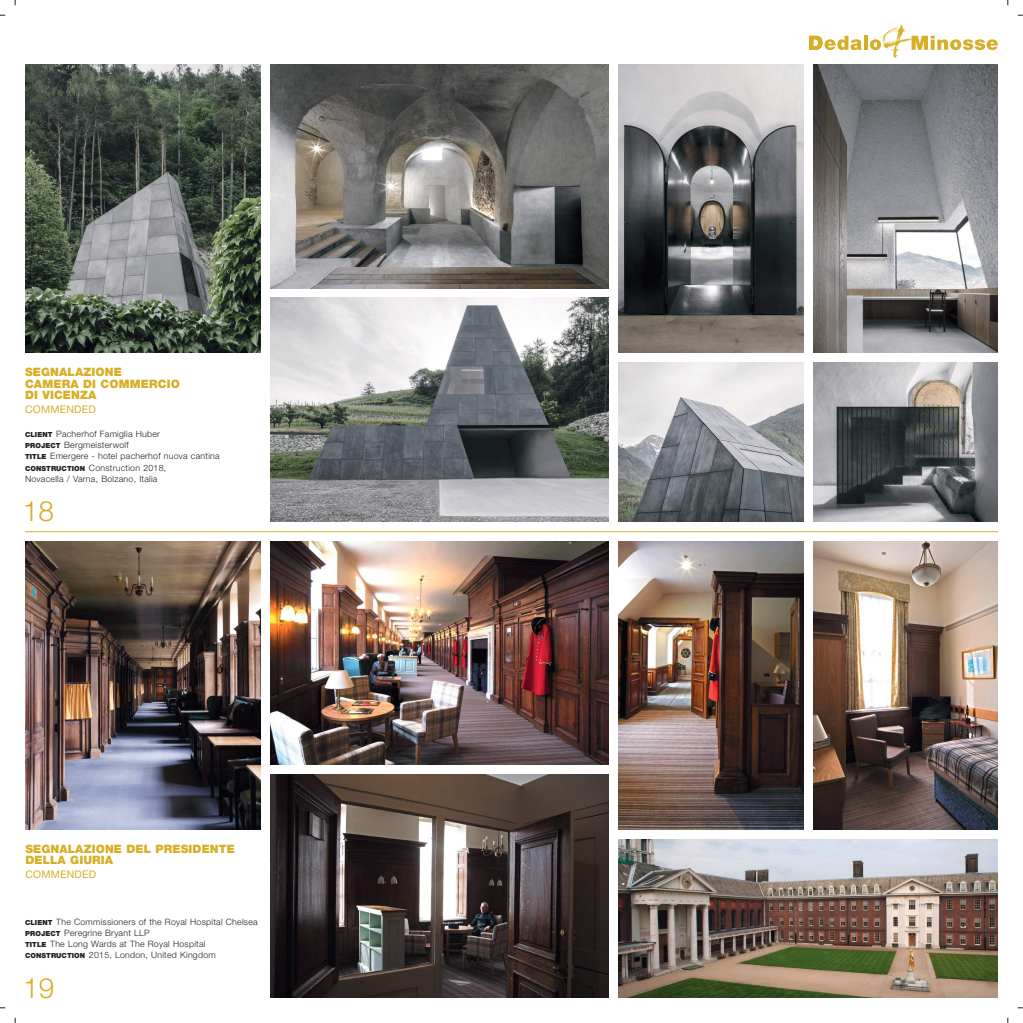
<style>
.page{position:relative;width:1023px;height:1023px;background:#fff}
.page>*{position:absolute;margin:0;border:0;box-sizing:border-box;transform-origin:0 0}
.t1{font:300 28px "Helvetica Neue LT Std";color:#d7af27}
.t2{font:900 11.55px/11.5px "Helvetica Neue LT Std";letter-spacing:.01em;color:#d7af27}
.t3{font:10.5px "Helvetica Neue LT Std";letter-spacing:.02em;color:#d7af27}
.t4{font:300 8.75px/11.2px "Helvetica Neue LT Std";letter-spacing:.03em;color:#241f1f}
.s1{font-weight:900;font-size:7px}
</style>
<div class="page">
<img style="left:25px;top:541px;width:236px;height:288px">
<img style="left:25px;top:65px;width:236px;height:287px">
<svg style="left:809px;top:36px;width:52px;height:14px"></svg>
<svg style="left:864px;top:36px;width:3px;height:14px"></svg>
<svg style="left:869px;top:24px;width:128px;height:34px"></svg>
<img style="left:813px;top:65px;width:184px;height:287px">
<img style="left:271px;top:65px;width:337px;height:223px">
<img style="left:618px;top:65px;width:185px;height:287px">
<img style="left:618px;top:362px;width:185px;height:159px">
<img style="left:271px;top:298px;width:337px;height:223px">
<img style="left:813px;top:362px;width:184px;height:159px">
<img style="left:813px;top:541px;width:184px;height:288px">
<img style="left:271px;top:541px;width:337px;height:223px">
<img style="left:618px;top:541px;width:185px;height:288px">
<img style="left:618px;top:839px;width:379px;height:158px">
<img style="left:271px;top:774px;width:337px;height:223px">
<hr style="left:25px;top:531px;width:972px;height:1px;background:#d7af27">
<h2 class="t2" style="left:25px;top:366px;width:156px">SEGNALAZIONE<br>CAMERA DI COMMERCIO<br>DI VICENZA</h2>
<p class="t3" style="left:25px;top:402px;width:72px">COMMENDED</p>
<p class="t4" style="left:25px;top:428px;width:196px"><span class="s1">CLIENT</span> Pacherhof Famiglia Huber<br><span class="s1">PROJECT</span> Bergmeisterwolf<br><span class="s1">TITLE</span> Emergere - hotel pacherhof nuova cantina <span class="s1">CONSTRUCTION</span> Construction 2018,<br>Novacella / Varna, Bolzano, Italia</p>
<h1 class="t1" style="left:23px;top:494px;width:33px">18</h1>
<h2 class="t2" style="left:25px;top:842px;width:211px">SEGNALAZIONE DEL PRESIDENTE<br>DELLA GIURIA</h2>
<p class="t3" style="left:25px;top:867px;width:72px">COMMENDED</p>
<p class="t4" style="left:25px;top:915px;width:234px"><span class="s1">CLIENT</span> The Commissioners of the Royal Hospital Chelsea <span class="s1">PROJECT</span> Peregrine Bryant LLP<br><span class="s1">TITLE</span> The Long Wards at The Royal Hospital <span class="s1">CONSTRUCTION</span> 2015, London, United Kingdom</p>
<h1 class="t1" style="left:23px;top:970px;width:33px">19</h1>
</div>
